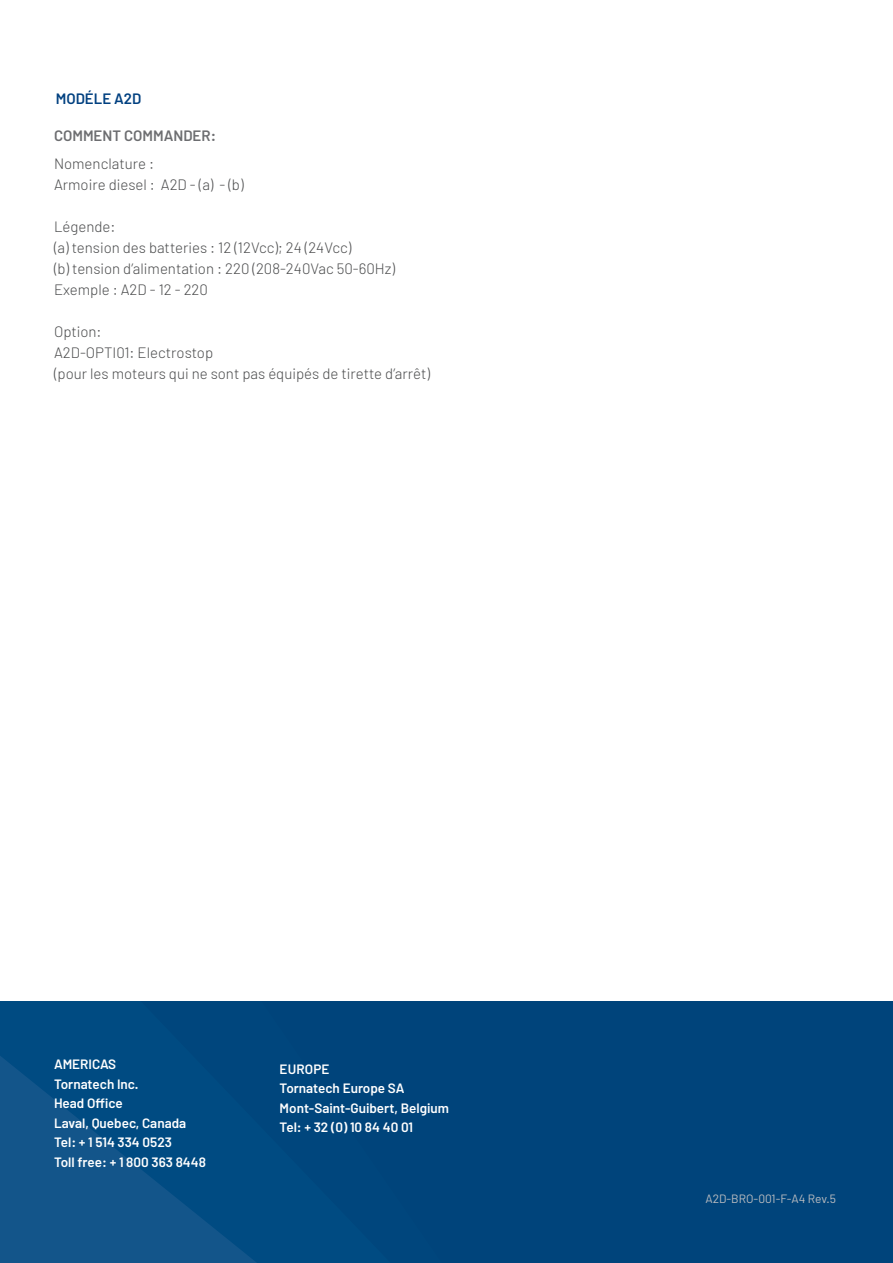
<style>
.page{position:relative;width:893px;height:1263px;background:#fff}
.page>*{position:absolute;margin:0;border:0;box-sizing:border-box;transform-origin:0 0}
.t1{font:300 15px "Barlow";color:#4b4c4d}
.Cell_Heading_-_White{font:600 15px "Barlow";color:#6c6d70}
.t2{font:600 15px "Barlow";color:#004080}
.Body{font:600 13.5px/19.5px "Barlow";color:#fff}
.Small{font:12px "Barlow";color:#bcbdc0}
</style>
<div class="page">
<div style="left:0;top:1000px;width:893px;height:263px;background:#00447b"></div>
<svg style="left:0;top:1056px;width:257px;height:207px;fill:#0f5388"></svg>
<p class="t2" style="left:56px;top:90px;width:87px">MODÉLE A2D</p>
<p class="Cell_Heading_-_White" style="left:54px;top:126px;width:164px">COMMENT COMMANDER:</p>
<p class="t1" style="left:54px;top:154px;width:102px">Nomenclature :</p>
<p class="t1" style="left:54px;top:175px;width:191px">Armoire diesel : A2D - (a) - (b)</p>
<p class="t1" style="left:54px;top:217px;width:63px">Légende:</p>
<p class="t1" style="left:54px;top:238px;width:299px">(a) tension des batteries : 12 (12Vcc); 24 (24Vcc)</p>
<p class="t1" style="left:54px;top:259px;width:342px">(b) tension d’alimentation : 220 (208-240Vac 50-60Hz)</p>
<p class="t1" style="left:54px;top:280px;width:156px">Exemple : A2D - 12 - 220</p>
<p class="t1" style="left:54px;top:322px;width:49px">Option:</p>
<p class="t1" style="left:54px;top:343px;width:161px">A2D-OPTI01: Electrostop</p>
<p class="t1" style="left:54px;top:364px;width:378px">(pour les moteurs qui ne sont pas équipés de tirette d’arrêt)</p>
<p class="Body" style="left:54px;top:1054px;width:64px">AMERICAS</p>
<p class="Body" style="left:54px;top:1074px;width:86px">Tornatech Inc.</p>
<p class="Body" style="left:54px;top:1093px;width:153px">Head Office<br>Laval, Quebec, Canada<br>Tel: + 1 514 334 0523<br>Toll free: + 1 800 363 8448</p>
<p class="Body" style="left:280px;top:1059px;width:51px">EUROPE</p>
<p class="Body" style="left:280px;top:1078px;width:171px">Tornatech Europe SA<br>Mont-Saint-Guibert, Belgium<br>Tel: + 32 (0) 10 84 40 01</p>
<p class="Small" style="left:705px;top:1191px;width:132px">A2D-BRO-001-F-A4 Rev.5</p>
</div>
